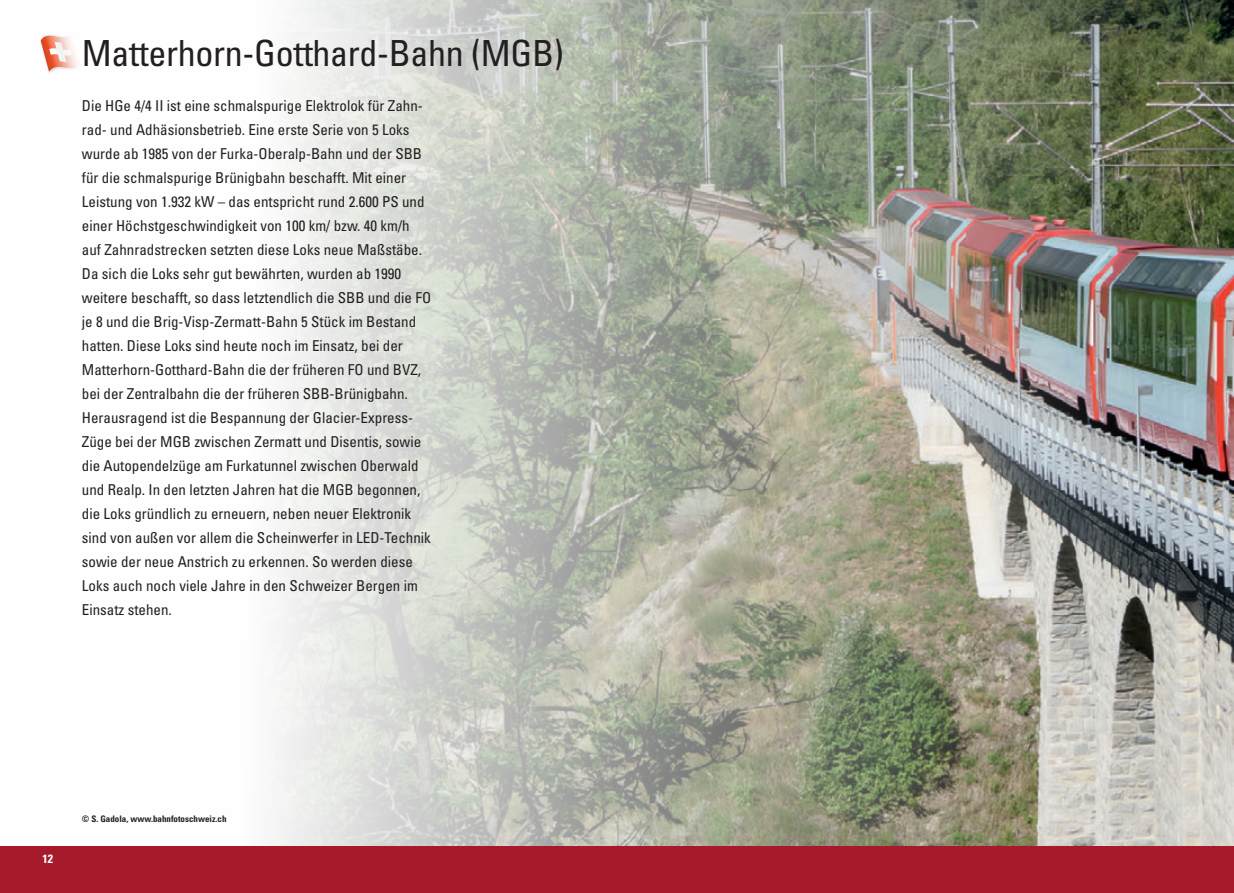
<style>
.page{position:relative;width:1234px;height:893px;background:#fff}
.page>*{position:absolute;margin:0;border:0;box-sizing:border-box;transform-origin:0 0}
.t1{font:condensed 36px "Univers LT Std";letter-spacing:-.01em;color:#231f20}
.t2{font:condensed 15px/24px "Univers LT Std";color:#231f20}
.t3{font:700 condensed 12px "Univers LT Std";color:#fff}
.t4{font:700 condensed 9px "Univers LT Std";color:#231f20}
</style>
<div class="page">
<img style="left:274px;top:0;width:959px;height:846px">
<div style="left:0;top:846px;width:1233px;height:47px;background:#a61a2c"></div>
<svg style="left:41px;top:35px;width:37px;height:38px"></svg>
<h1 class="t1" style="left:82px;top:31px;width:483px">Matterhorn-Gotthard-Bahn (MGB)</h1>
<p class="t2" style="left:82px;top:94px;width:351px">Die HGe 4/4 II ist eine schmalspurige Elektrolok für Zahn&shy;rad- und Adhäsionsbetrieb. Eine erste Serie von 5 Loks wurde ab 1985 von der Furka-Oberalp-Bahn und der SBB für die schmalspurige Brünigbahn beschafft. Mit einer Leistung von 1.932 kW – das entspricht rund 2.600 PS und einer Höchstgeschwindigkeit von 100 km/ bzw. 40 km/h auf Zahnradstrecken setzten diese Loks neue Maßstäbe.<br>Da sich die Loks sehr gut bewährten, wurden ab 1990 weitere beschafft, so dass letztendlich die SBB und die FO je 8 und die Brig-Visp-Zermatt-Bahn 5 Stück im Bestand hatten. Diese Loks sind heute noch im Einsatz, bei der Matterhorn-Gotthard-Bahn die der früheren FO und BVZ, bei der Zentralbahn die der früheren SBB-Brünigbahn.<br>Herausragend ist die Bespannung der Glacier-Express-Züge bei der MGB zwischen Zermatt und Disentis, sowie die Autopendelzüge am Furkatunnel zwischen Oberwald und Realp. In den letzten Jahren hat die MGB begonnen, die Loks gründlich zu erneuern, neben neuer Elektronik sind von außen vor allem die Scheinwerfer in LED-Technik sowie der neue Anstrich zu erkennen. So werden diese Loks auch noch viele Jahre in den Schweizer Bergen im Einsatz stehen.</p>
<p class="t3" style="left:43px;top:852px;width:12px">12</p>
<p class="t4" style="left:82px;top:813px;width:146px">© S. Gadola, www.bahnfotoschweiz.ch</p>
</div>
